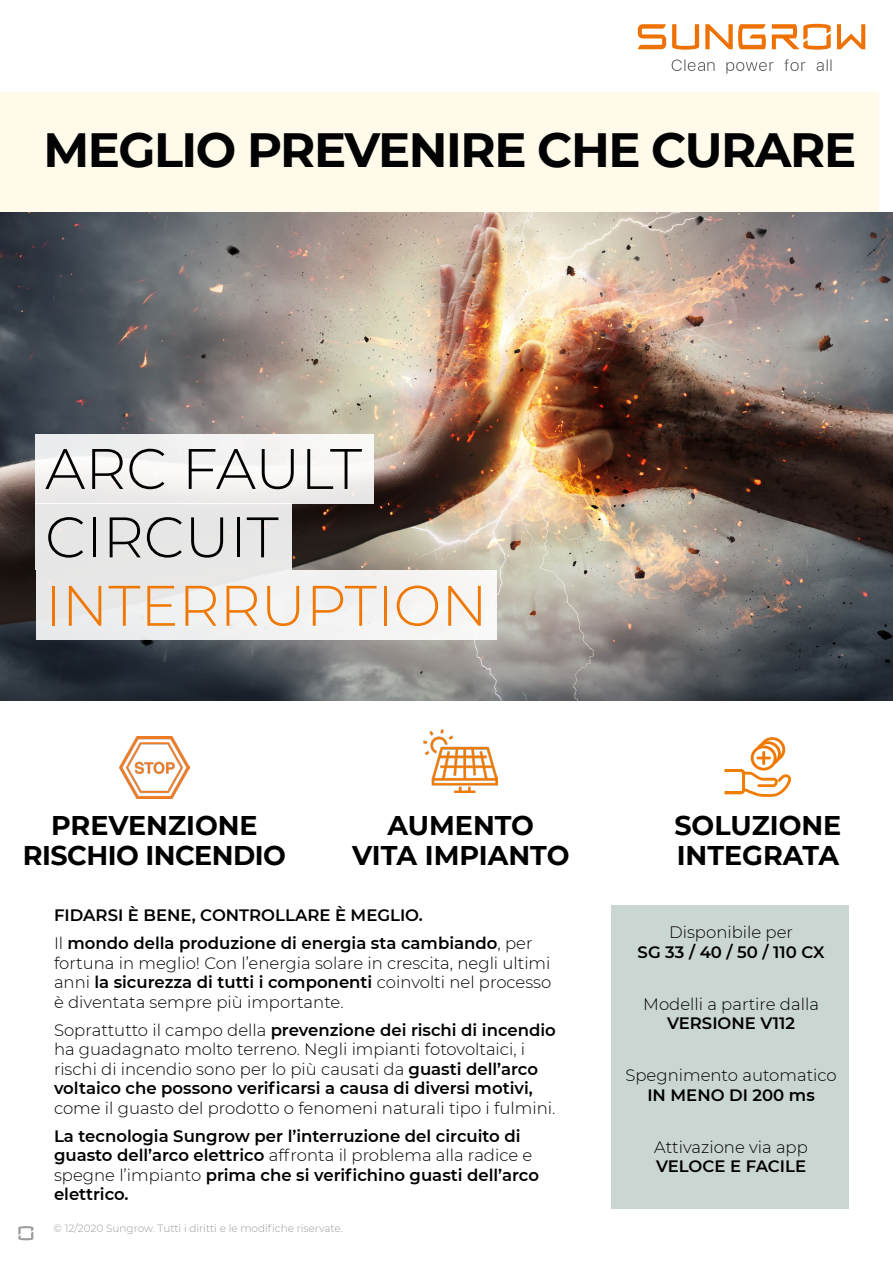
<style>
.page{position:relative;width:893px;height:1263px;background:#fff}
.page>*{position:absolute;margin:0;border:0;box-sizing:border-box;transform-origin:0 0}
.t1{font:300 57px/68.4px "Montserrat";color:#000}
.t2{font:300 57px "Montserrat";color:#ef7906}
.t3{font:700 48px "Montserrat";letter-spacing:-.03em;color:#020203}
.t4{font:700 27px/30px "Montserrat";color:#000;text-align:center}
.t5{font:700 27px/30px "Montserrat";letter-spacing:-.02em;color:#000;text-align:center}
.t6{font:300 16.5px/19.5px "Montserrat";color:#000;text-align:justify}
.t7{font:600 16.5px/19.5px "Montserrat";color:#000}
.t8{font:300 10.5px "Montserrat";color:#9a999a}
.s1{font-weight:300}
.s2{font-weight:600}
</style>
<div class="page">
<svg style="left:18px;top:1226px;width:15px;height:14px"></svg>
<div style="left:0;top:92px;width:878px;height:189px;background:#fffaea"></div>
<img style="left:1px;top:213px;width:892px;height:488px">
<div style="left:611px;top:905px;width:237px;height:304px;background:#cad6d1"></div>
<svg style="left:672px;top:24px;width:27px;height:26px"></svg>
<svg style="left:837px;top:24px;width:28px;height:25px"></svg>
<svg style="left:772px;top:24px;width:59px;height:26px"></svg>
<svg style="left:638px;top:24px;width:28px;height:25px"></svg>
<svg style="left:705px;top:24px;width:61px;height:25px"></svg>
<svg style="left:672px;top:59px;width:43px;height:12px"></svg>
<svg style="left:726px;top:62px;width:47px;height:12px"></svg>
<svg style="left:816px;top:59px;width:15px;height:12px"></svg>
<svg style="left:784px;top:59px;width:21px;height:12px"></svg>
<img style="left:424px;top:729px;width:74px;height:63px">
<svg style="left:725px;top:737px;width:66px;height:60px"></svg>
<img style="left:119px;top:737px;width:71px;height:61px">
<div style="left:36px;top:504px;width:256px;height:66px;background:#e7e6e6"></div>
<div style="left:36px;top:435px;width:338px;height:69px;background:#f3f2f1"></div>
<div style="left:36px;top:570px;width:461px;height:69px;background:#f1f1f1"></div>
<h2 class="t3" style="left:43px;top:115px;width:814px">MEGLIO PREVENIRE CHE CURARE</h2>
<h1 class="t1" style="left:45px;top:433px;width:318px">ARC FAULT<br>CIRCUIT</h1>
<h1 class="t2" style="left:45px;top:567px;width:444px">INTERRUPTION</h1>
<h3 class="t5" style="left:23px;top:809px;width:265px">PREVENZIONE<br>RISCHIO INCENDIO</h3>
<h3 class="t4" style="left:352px;top:809px;width:219px">AUMENTO<br>VITA IMPIANTO</h3>
<h3 class="t4" style="left:674px;top:809px;width:169px;text-align:left">SOLUZIONE<br>INTEGRATA</h3>
<p class="t7" style="left:54px;top:900px;width:480px;line-height:28px">FIDARSI È BENE, CONTROLLARE È MEGLIO.<br><span class="s1">Il</span> mondo della produzione di energia sta cambiando<span class="s1">, per</span></p>
<p class="t6" style="left:54px;top:952px;width:499px">fortuna in meglio! Con l’energia solare in crescita, negli ultimi anni <span class="s2">la sicurezza di tutti i componenti</span> coinvolti nel processo è diventata sempre più importante.</p>
<p class="t6" style="left:54px;top:1019px;width:503px;text-align:left">Soprattutto il campo della <span class="s2">prevenzione dei rischi di incendio </span>ha guadagnato molto terreno. Negli impianti fotovoltaici, i rischi di incendio sono per lo più causati da <span class="s2">guasti dell’arco voltaico che possono verificarsi a causa di diversi motivi,</span></p>
<p class="t6" style="left:54px;top:1097px;width:503px">come il guasto del prodotto o fenomeni naturali tipo i fulmini.</p>
<p class="t7" style="left:54px;top:1125px;width:486px">La tecnologia Sungrow per l’interruzione del circuito di guasto dell’arco elettrico <span class="s1">affronta il problema alla radice e spegne l’impianto</span> prima che si verifichino guasti dell’arco elettrico.</p>
<p class="t8" style="left:53px;top:1221px;width:291px">© 12/2020 Sungrow. Tutti i diritti e le modifiche riservate.</p>
<p class="t6" style="left:669px;top:922px;width:125px">Disponibile per</p>
<p class="t7" style="left:638px;top:941px;width:188px">SG 33 / 40 / 50 / 110 CX</p>
<p class="t6" style="left:643px;top:993px;width:177px">Modelli a partire dalla</p>
<p class="t7" style="left:667px;top:1013px;width:130px">VERSIONE V112</p>
<p class="t6" style="left:625px;top:1065px;width:213px">Spegnimento automatico</p>
<p class="t7" style="left:647px;top:1084px;width:169px">IN MENO DI 200 ms</p>
<p class="t6" style="left:654px;top:1136px;width:155px">Attivazione via app</p>
<p class="t7" style="left:656px;top:1156px;width:152px">VELOCE E FACILE</p>
</div>
